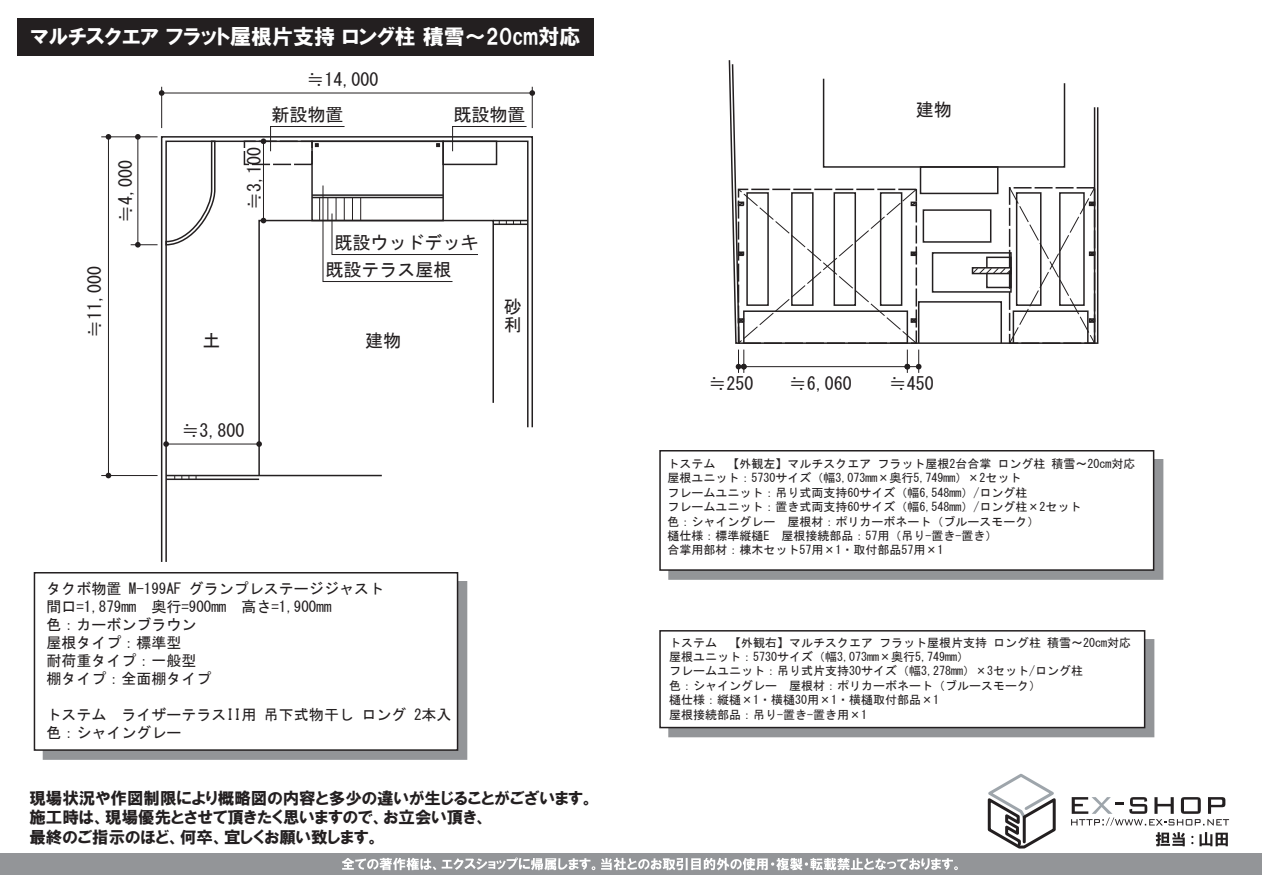
<style>
.page{position:relative;width:1263px;height:893px;background:#fff}
.page>*{position:absolute;margin:0;border:0;box-sizing:border-box;transform-origin:0 0}
.t1{font:21px "HGP Soei Kakugothic UB";color:#fff}
.t2{font:18px/27px "MS Gothic";color:#231f20}
.t3{font:16.5px/19.8px "HGP Soei Kakugothic UB";color:#231f20}
.t4{font:15px/18px "MS Gothic";color:#231f20}
.t5{font:12px/14.4px "MS Gothic";color:#231f20}
</style>
<div class="page">
<svg style="left:160px;top:136px;width:373px;height:426px"></svg>
<svg style="left:165px;top:140px;width:364px;height:422px"></svg>
<hr style="left:166px;top:475px;width:216px;height:1px;background:#231f20">
<svg style="left:258px;top:219px;width:237px;height:258px"></svg>
<hr style="left:493px;top:220px;width:35px;height:1px;background:#231f20">
<hr style="left:493px;top:224px;width:35px;height:1px;background:#231f20">
<hr style="left:166px;top:479px;width:93px;height:1px;background:#231f20">
<svg style="left:165px;top:140px;width:51px;height:106px"></svg>
<div style="left:442px;top:141px;width:55px;height:24px;border:2px solid #231f20"></div>
<div style="left:244px;top:141px;width:69px;height:24px;border:2px dashed #231f20"></div>
<div style="left:311px;top:141px;width:133px;height:80px;border:2px solid #231f20"></div>
<hr style="left:312px;top:194px;width:131px;height:2px;background:#231f20">
<hr style="left:312px;top:197px;width:131px;height:1px;background:#231f20">
<svg style="left:435px;top:142px;width:6px;height:6px"></svg>
<svg style="left:728px;top:60px;width:371px;height:284px"></svg>
<hr style="left:161px;top:87px;width:1px;height:41px;background:#231f20">
<hr style="left:532px;top:87px;width:1px;height:41px;background:#231f20">
<hr style="left:162px;top:93px;width:370px;height:1px;background:#231f20">
<svg style="left:529px;top:90px;width:6px;height:6px"></svg>
<svg style="left:159px;top:90px;width:5px;height:6px"></svg>
<svg style="left:731px;top:63px;width:366px;height:310px"></svg>
<hr style="left:166px;top:444px;width:93px;height:1px;background:#231f20">
<svg style="left:163px;top:441px;width:6px;height:6px"></svg>
<svg style="left:256px;top:441px;width:6px;height:6px"></svg>
<hr style="left:101px;top:136px;width:57px;height:1px;background:#231f20">
<hr style="left:137px;top:137px;width:1px;height:108px;background:#231f20">
<svg style="left:135px;top:134px;width:6px;height:6px"></svg>
<svg style="left:131px;top:242px;width:27px;height:6px"></svg>
<hr style="left:101px;top:475px;width:57px;height:1px;background:#231f20">
<hr style="left:108px;top:137px;width:1px;height:338px;background:#231f20">
<svg style="left:106px;top:134px;width:5px;height:6px"></svg>
<svg style="left:106px;top:473px;width:5px;height:5px"></svg>
<hr style="left:263px;top:141px;width:1px;height:80px;background:#231f20">
<svg style="left:261px;top:218px;width:5px;height:5px"></svg>
<svg style="left:452px;top:126px;width:75px;height:26px"></svg>
<svg style="left:319px;top:185px;width:160px;height:97px"></svg>
<svg style="left:261px;top:126px;width:84px;height:26px"></svg>
<svg style="left:987px;top:773px;width:69px;height:76px"></svg>
<svg style="left:1071px;top:797px;width:158px;height:29px"></svg>
<div style="left:668px;top:459px;width:495px;height:121px;background:#939598;border:2px solid #939598"></div>
<div style="left:659px;top:450px;width:495px;height:121px;background:#fff;border:2px solid #231f20"></div>
<div style="left:43px;top:581px;width:424px;height:179px;background:#939598;border:2px solid #939598"></div>
<div style="left:34px;top:572px;width:424px;height:179px;background:#fff;border:2px solid #231f20"></div>
<div style="left:17px;top:18px;width:576px;height:38px;background:#231f20"></div>
<div style="left:0;top:853px;width:1262px;height:22px;background:#939598"></div>
<svg style="left:342px;top:858px;width:94px;height:12px"></svg>
<svg style="left:442px;top:857px;width:153px;height:13px"></svg>
<svg style="left:601px;top:858px;width:357px;height:12px"></svg>
<svg style="left:1156px;top:832px;width:29px;height:14px"></svg>
<svg style="left:1199px;top:832px;width:29px;height:14px"></svg>
<div style="left:668px;top:639px;width:486px;height:98px;background:linear-gradient(to right,#939598,#939598);border:2px solid #939598"></div>
<div style="left:659px;top:630px;width:486px;height:98px;background:#fff;border:2px solid #231f20"></div>
<h1 class="t1" style="left:31px;top:26px;width:551px">マルチスクエア フラット屋根片支持 ロング柱 積雪～20cm対応</h1>
<h2 class="t2" style="left:112px;top:223px;width:64px;rotate:-90deg">≒4,000</h2>
<h2 class="t2" style="left:81px;top:338px;width:73px;rotate:-90deg">≒11,000</h2>
<h2 class="t2" style="left:202px;top:327px;width:19px">土</h2>
<h2 class="t2" style="left:241px;top:210px;width:64px;rotate:-90deg">≒3,100</h2>
<h2 class="t2" style="left:307px;top:66px;width:73px">≒14,000</h2>
<h2 class="t2" style="left:272px;top:101px;width:73px">新設物置</h2>
<h2 class="t2" style="left:454px;top:101px;width:73px">既設物置</h2>
<h2 class="t2" style="left:326px;top:229px;width:154px;text-indent:9px">既設ウッドデッキ既設テラス屋根</h2>
<h2 class="t2" style="left:365px;top:327px;width:37px">建物</h2>
<h2 class="t2" style="left:504px;top:297px;width:19px;line-height:18px">砂利</h2>
<h2 class="t2" style="left:181px;top:417px;width:64px">≒3,800</h2>
<p class="t4" style="left:46px;top:580px;width:339px">タクボ物置 M-199AF グランプレステージジャスト間口=1,879mm　奥行=900mm　高さ=1,900mm<br>色：カーボンブラウン<br>屋根タイプ：標準型<br>耐荷重タイプ：一般型<br>棚タイプ：全面棚タイプ</p>
<p class="t4" style="left:46px;top:706px;width:406px">トステム ライザーテラスII用 吊下式物干し ロング 2本入色：シャイングレー</p>
<h3 class="t3" style="left:29px;top:788px;width:566px">現場状況や作図制限により概略図の内容と多少の違いが生じることがございます。施工時は、現場優先とさせて頂きたく思いますので、お立会い頂き、<br>最終のご指示のほど、何卒、宜しくお願い致します。</h3>
<h2 class="t2" style="left:916px;top:96px;width:37px">建物</h2>
<h2 class="t2" style="left:708px;top:370px;width:46px">≒250</h2>
<h2 class="t2" style="left:789px;top:370px;width:64px">≒6,060</h2>
<h2 class="t2" style="left:889px;top:370px;width:46px">≒450</h2>
<p class="t5" style="left:668px;top:456px;width:469px">トステム 【外観左】マルチスクエア フラット屋根2台合掌 ロング柱 積雪～20cm対応屋根ユニット：5730サイズ（幅3,073mm×奥行5,749mm）×2セット<br>フレームユニット：吊り式両支持60サイズ（幅6,548mm）/ロング柱　<br>フレームユニット：置き式両支持60サイズ（幅6,548mm）/ロング柱×2セット<br>色：シャイングレー　屋根材：ポリカーボネート（ブルースモーク）<br>樋仕様：標準縦樋E　屋根接続部品：57用（吊り-置き-置き）<br>合掌用部材：棟木セット57用×1・取付部品57用×1</p>
<p class="t5" style="left:669px;top:635px;width:463px">トステム 【外観右】マルチスクエア フラット屋根片支持 ロング柱 積雪～20cm対応屋根ユニット：5730サイズ（幅3,073mm×奥行5,749mm）<br>フレームユニット：吊り式片支持30サイズ（幅3,278mm）×3セット/ロング柱<br>色：シャイングレー　屋根材：ポリカーボネート（ブルースモーク）<br>樋仕様：縦樋×1・横樋30用×1・横樋取付部品×1<br>屋根接続部品：吊り-置き-置き用×1</p>
</div>
